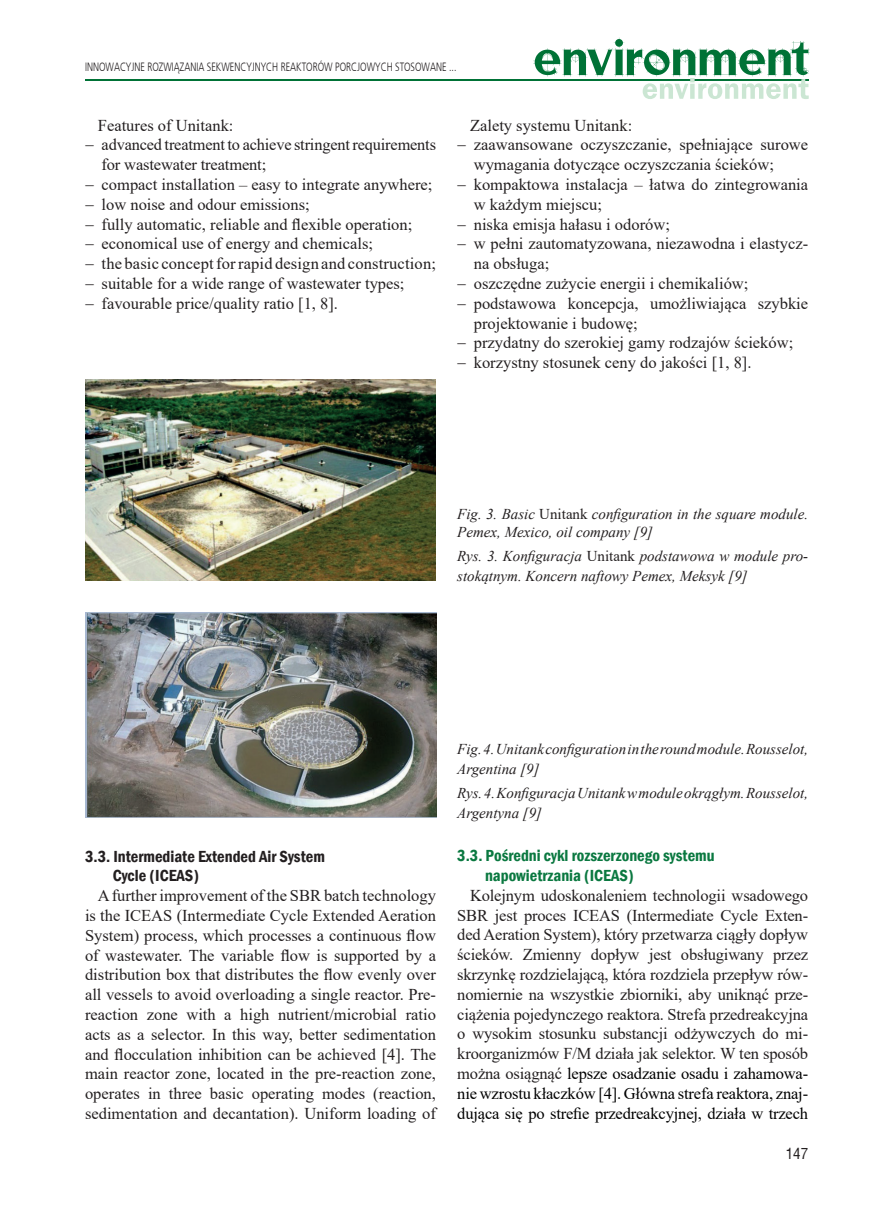
<style>
.page{position:relative;width:872px;height:1212px;background:#fff}
.page>*{position:absolute;margin:0;border:0;box-sizing:border-box;transform-origin:0 0}
.t1{font:16.5px/19.8px "Times New Roman";color:#231f20;text-align:justify}
.t2{font:600 condensed 16.5px/19.8px "Franklin Gothic";color:#0a7840}
.t3{font:600 condensed 16.5px/19.8px "Franklin Gothic";color:#231f20}
.t4{font:italic 15px/19.8px "Times New Roman";color:#231f20}
.t5{font:15px "Switzerland Condensed";color:#231f20}
.t6{font:12px "Frutiger Light Cn";color:#231f20}
.s1{font-style:normal}
.s2{color:#000001}
</style>
<div class="page">
<hr style="left:85px;top:80px;width:723px;height:1px;background:#007236">
<svg style="left:533px;top:38px;width:277px;height:61px"></svg>
<img style="left:85px;top:380px;width:350px;height:200px">
<img style="left:85px;top:612px;width:351px;height:206px">
<p class="t6" style="left:85px;top:61px;width:373px">INNOWACYJNE ROZWIĄZANIA SEKWENCYJNYCH REAKTORÓW PORCJOWYCH STOSOWANE ...</p>
<p class="t1" style="left:98px;top:115px;width:137px">Features of Unitank:</p>
<p class="t1" style="left:85px;top:134px;width:352px">− advanced treatment to achieve stringent requirements</p>
<p class="t1" style="left:102px;top:154px;width:166px">for wastewater treatment;</p>
<p class="t1" style="left:85px;top:174px;width:349px">− compact installation – easy to integrate anywhere;</p>
<p class="t1" style="left:85px;top:194px;width:226px">− low noise and odour emissions;</p>
<p class="t1" style="left:85px;top:214px;width:329px">− fully automatic, reliable and flexible operation;</p>
<p class="t1" style="left:85px;top:233px;width:289px">− economical use of energy and chemicals;</p>
<p class="t1" style="left:85px;top:253px;width:352px">− the basic concept for rapid design and construction;</p>
<p class="t1" style="left:85px;top:273px;width:321px">− suitable for a wide range of wastewater types;</p>
<p class="t1" style="left:85px;top:293px;width:254px">− favourable price/quality ratio [1, 8].</p>
<p class="t1" style="left:470px;top:115px;width:164px">Zalety systemu Unitank:</p>
<p class="t1" style="left:457px;top:134px;width:352px">− zaawansowane oczyszczanie, spełniające surowe</p>
<p class="t1" style="left:474px;top:154px;width:302px">wymagania dotyczące oczyszczania ścieków;</p>
<p class="t1" style="left:457px;top:174px;width:352px">− kompaktowa instalacja – łatwa do zintegrowania</p>
<p class="t1" style="left:474px;top:194px;width:130px">w każdym miejscu;</p>
<p class="t1" style="left:457px;top:214px;width:214px">− niska emisja hałasu i odorów;</p>
<p class="t1" style="left:457px;top:233px;width:352px">− w pełni zautomatyzowana, niezawodna i elastycz-</p>
<p class="t1" style="left:474px;top:253px;width:77px">na obsługa;</p>
<p class="t1" style="left:457px;top:273px;width:293px">− oszczędne zużycie energii i chemikaliów;</p>
<p class="t1" style="left:457px;top:293px;width:352px">− podstawowa koncepcja, umożliwiająca szybkie</p>
<p class="t1" style="left:474px;top:313px;width:166px">projektowanie i budowę;</p>
<p class="t1" style="left:457px;top:332px;width:337px">− przydatny do szerokiej gamy rodzajów ścieków;</p>
<p class="t1" style="left:457px;top:352px;width:296px">− korzystny stosunek ceny do jakości [1, 8].</p>
<p class="t4" style="left:457px;top:505px;width:352px;line-height:18px">Fig. 3. Basic <span class="s1">Unitank</span> configuration in the square module.<br>Pemex, Mexico, oil company [9]</p>
<p class="t4" style="left:457px;top:546px;width:352px">Rys. 3. Konfiguracja <span class="s1">Unitank</span> podstawowa w module pro&shy;stokątnym. Koncern naftowy Pemex, Meksyk [9]</p>
<p class="t3" style="left:113px;top:846px;width:214px;text-indent:-28px">3.3. Intermediate Extended Air System<br>Cycle (ICEAS)</p>
<p class="t1" style="left:85px;top:885px;width:352px;text-indent:13px">A further improvement of the SBR batch technology is the ICEAS (Intermediate Cycle Extended Aeration System) process, which processes a continuous flow of wastewater. The variable flow is supported by a distribution box that distributes the flow evenly over all vessels to avoid overloading a single reactor. Pre&shy;reaction zone with a high nutrient/microbial ratio acts as a selector. In this way, better sedimentation and flocculation inhibition can be achieved [4]. The main reactor zone, located in the pre-reaction zone, operates in three basic operating modes (reaction, sedimentation and decantation). Uniform loading of</p>
<p class="t4" style="left:457px;top:739px;width:352px">Fig. 4. Unitank configuration in the round module. Rousselot,<br>Argentina [9]</p>
<p class="t4" style="left:457px;top:783px;width:352px">Rys. 4. Konfiguracja Unitank wmodule okrągłym. Rousselot,<br>Argentyna [9]</p>
<p class="t2" style="left:485px;top:845px;width:231px;text-indent:-28px">3.3. Pośredni cykl rozszerzonego systemu napowietrzania (ICEAS)</p>
<p class="t1" style="left:457px;top:885px;width:352px;text-indent:13px">Kolejnym udoskonaleniem technologii wsadowego SBR jest proces ICEAS (Intermediate Cycle Exten&shy;ded Aeration System), który przetwarza ciągły dopływ ścieków. Zmienny dopływ jest obsługiwany przez skrzynkę rozdzielającą, która rozdziela przepływ rów&shy;nomiernie na wszystkie zbiorniki, aby uniknąć prze&shy;ciążenia pojedynczego reaktora. Strefa przedreakcyjna o wysokim stosunku substancji odżywczych do mi&shy;kroorganizmów F/M działa jak selektor. W ten sposób można osiągnąć <span class="s2">lepsze osadzanie osadu i zahamowa&shy;nie wzrostu kłaczków [4]. Główna strefa reaktora, znaj&shy;dująca się po strefie przedreakcyjnej, działa w trzech</span></p>
<p class="t5" style="left:785px;top:1145px;width:24px">147</p>
</div>
